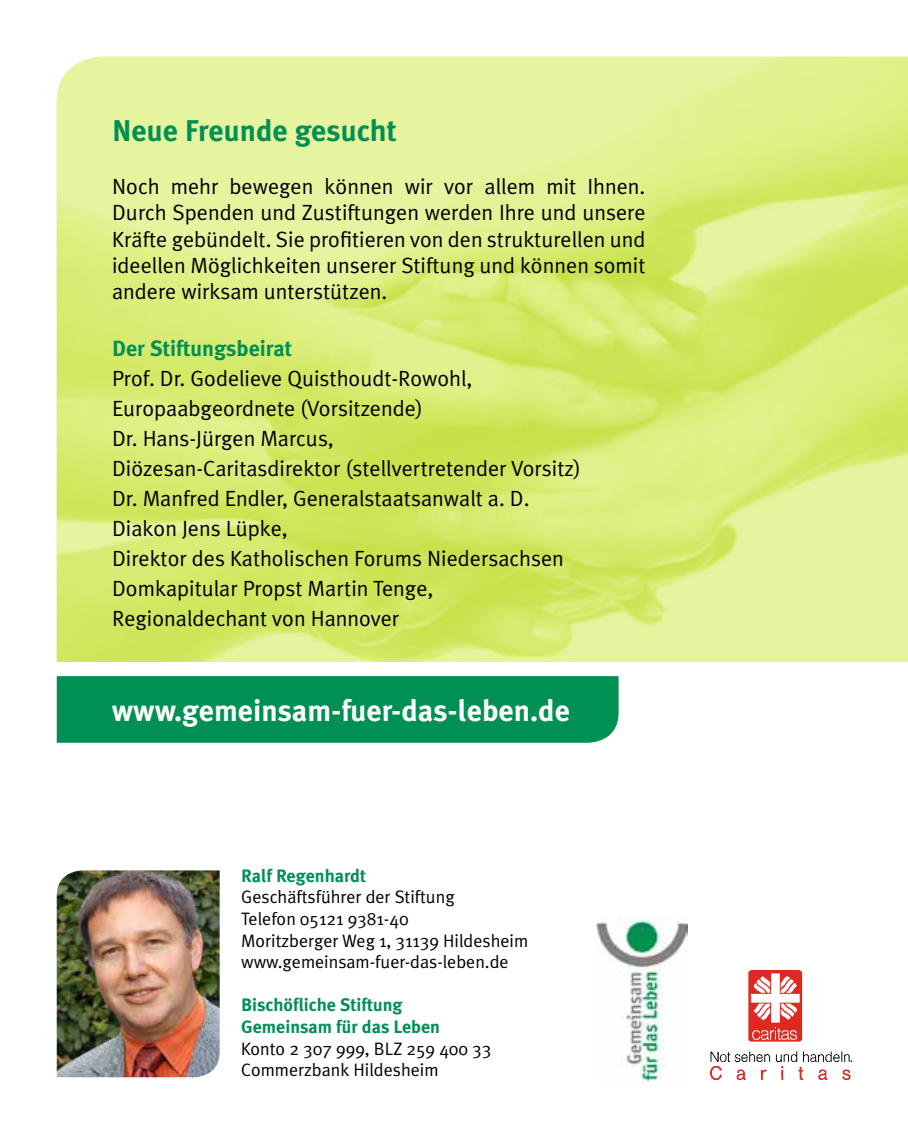
<style>
.page{position:relative;width:908px;height:1134px;background:#fff}
.page>*{position:absolute;margin:0;border:0;box-sizing:border-box;transform-origin:0 0}
.t1{font:700 30px "Meta Plus";color:#fff}
.t2{font:700 30px "Meta Plus";color:#009054}
.t3{font:22px/30px "Meta Plus Normal";color:#000;text-align:justify}
.t4{font:700 22px "Meta Plus";color:#009054}
.t5{font:18px/21.6px "Meta Plus Normal";color:#000}
.t6{font:700 18px/21.6px "Meta Plus";color:#009054}
</style>
<div class="page">
<img style="left:710px;top:1051px;width:141px;height:28px">
<img style="left:748px;top:970px;width:55px;height:72px">
<img style="left:57px;top:57px;width:850px;height:605px">
<div style="left:57px;top:676px;width:561px;height:67px;background:#009054"></div>
<img style="left:596px;top:918px;width:91px;height:164px">
<img style="left:57px;top:870px;width:162px;height:207px">
<h1 class="t2" style="left:112px;top:113px;width:286px">Neue Freunde gesucht</h1>
<p class="t3" style="left:112px;top:173px;width:534px;line-height:26.4px">Noch mehr bewegen können wir vor allem mit Ihnen.<br>Durch Spenden und Zustiftungen werden Ihre und unsere Kräfte gebündelt. Sie profitieren von den strukturellen und ideellen Möglichkeiten unserer Stiftung und können somit andere wirksam unterstützen.</p>
<p class="t4" style="left:112px;top:335px;width:181px">Der Stiftungsbeirat</p>
<p class="t3" style="left:112px;top:363px;width:470px;text-align:left">Prof. Dr. Godelieve Quisthoudt-Rowohl, Europaabgeordnete (Vorsitzende)<br>Dr. Hans-Jürgen Marcus,<br>Diözesan-Caritasdirektor (stellvertretender Vorsitz)<br>Dr. Manfred Endler, Generalstaatsanwalt a. D.<br>Diakon Jens Lüpke,<br>Direktor des Katholischen Forums Niedersachsen Domkapitular Propst Martin Tenge, Regionaldechant von Hannover</p>
<h1 class="t1" style="left:112px;top:693px;width:459px">www.gemeinsam-fuer-das-leben.de</h1>
<p class="t6" style="left:241px;top:865px;width:126px">Ralf Regenhardt</p>
<p class="t5" style="left:241px;top:886px;width:288px">Geschäftsführer der Stiftung<br>Telefon 05121 9381-40<br>Moritzberger Weg 1, 31139 Hildesheim www.gemeinsam-fuer-das-leben.de</p>
<p class="t6" style="left:241px;top:994px;width:200px">Bischöfliche Stiftung<br>Gemeinsam für das Leben</p>
<p class="t5" style="left:241px;top:1037px;width:252px">Konto 2 307 999, BLZ 259 400 33<br>Commerzbank Hildesheim</p>
</div>
